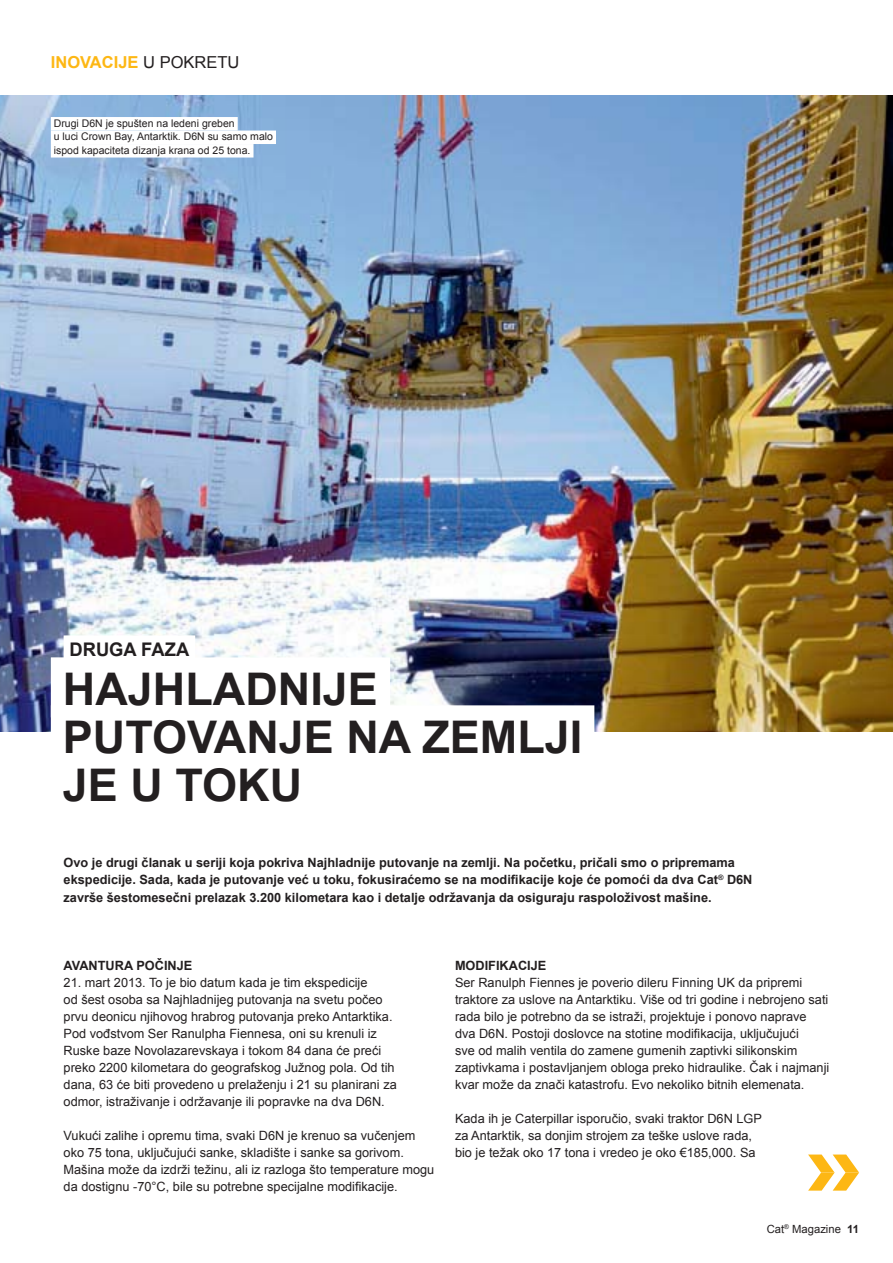
<style>
.page{position:relative;width:893px;height:1263px;background:#fff}
.page>*{position:absolute;margin:0;border:0;box-sizing:border-box;transform-origin:0 0}
.t1{font:700 45px/48px "Arial";color:#231f20}
.t2{font:700 18.75px "Arial";color:#231f20}
.t3{font:700 16.5px "Arial";color:#fdb714}
.t4{font:12.75px/17px "Arial";color:#231f20}
.t5{font:700 12.75px/17px "Arial";color:#231f20}
.t6{font:11.25px "Arial";color:#231f20}
.t7{font:10.5px/13.5px "Arial";color:#231f20}
.s1{font-weight:400;color:#231f20}
.s2{font-weight:700}
</style>
<div class="page">
<img style="left:0;top:96px;width:892px;height:635px">
<svg style="left:808px;top:1155px;width:51px;height:36px"></svg>
<div style="left:51px;top:657px;width:339px;height:60px;background:#fff"></div>
<div style="left:51px;top:705px;width:543px;height:60px;background:#fff"></div>
<div style="left:51px;top:117px;width:187px;height:14px;background:#fff"></div>
<div style="left:51px;top:131px;width:225px;height:13px;background:#fff"></div>
<div style="left:51px;top:144px;width:202px;height:14px;background:#fff"></div>
<div style="left:64px;top:635px;width:131px;height:27px;background:#fff"></div>
<p class="t3" style="left:51px;top:53px;width:190px">INOVACIJE <span class="s1">U POKRETU</span></p>
<p class="t7" style="left:54px;top:116px;width:221px">Drugi D6N je spušten na ledeni greben<br>u luci Crown Bay, Antarktik. D6N su samo malo ispod kapaciteta dizanja krana od 25 tona.</p>
<h2 class="t2" style="left:69px;top:639px;width:121px">DRUGA FAZA</h2>
<h1 class="t1" style="left:63px;top:666px;width:521px">HAJHLADNIJE<br>PUTOVANJE NA ZEMLJI<br>JE U TOKU</h1>
<p class="t5" style="left:64px;top:855px;width:690px">Ovo je drugi članak u seriji koja pokriva Najhladnije putovanje na zemlji. Na početku, pričali smo o pripremama ekspedicije. Sada, kada je putovanje već u toku, fokusiraćemo se na modifikacije koje će pomoći da dva Cat<sup>®</sup> D6N završe šestomesečni prelazak 3.200 kilometara kao i detalje održavanja da osiguraju raspoloživost mašine.</p>
<p class="t5" style="left:64px;top:957px;width:130px">AVANTURA POČINJE</p>
<p class="t4" style="left:64px;top:974px;width:335px">21. mart 2013. To je bio datum kada je tim ekspedicije<br>od šest osoba sa Najhladnijeg putovanja na svetu počeo prvu deonicu njihovog hrabrog putovanja preko Antarktika.<br>Pod vođstvom Ser Ranulpha Fiennesa, oni su krenuli iz Ruske baze Novolazarevskaya i tokom 84 dana će preći preko 2200 kilometara do geografskog Južnog pola. Od tih dana, 63 će biti provedeno u prelaženju i 21 su planirani za odmor, istraživanje i održavanje ili popravke na dva D6N.</p>
<p class="t4" style="left:64px;top:1127px;width:372px">Vukući zalihe i opremu tima, svaki D6N je krenuo sa vučenjem oko 75 tona, uključujući sanke, skladište i sanke sa gorivom.<br>Mašina može da izdrži težinu, ali iz razloga što temperature mogu da dostignu -70°C, bile su potrebne specijalne modifikacije.</p>
<p class="t5" style="left:455px;top:957px;width:93px">MODIFIKACIJE</p>
<p class="t4" style="left:455px;top:974px;width:376px">Ser Ranulph Fiennes je poverio dileru Finning UK da pripremi traktore za uslove na Antarktiku. Više od tri godine i nebrojeno sati rada bilo je potrebno da se istraži, projektuje i ponovo naprave dva D6N. Postoji doslovce na stotine modifikacija, uključujući<br>sve od malih ventila do zamene gumenih zaptivki silikonskim zaptivkama i postavljanjem obloga preko hidraulike. Čak i najmanji kvar može da znači katastrofu. Evo nekoliko bitnih elemenata.</p>
<p class="t4" style="left:455px;top:1110px;width:308px">Kada ih je Caterpillar isporučio, svaki traktor D6N LGP za Antarktik, sa donjim strojem za teške uslove rada, bio je težak oko 17 tona i vredeo je oko €185,000. Sa</p>
<p class="t6" style="left:766px;top:1223px;width:94px">Cat<sup>®</sup> Magazine <span class="s2">11</span></p>
</div>
